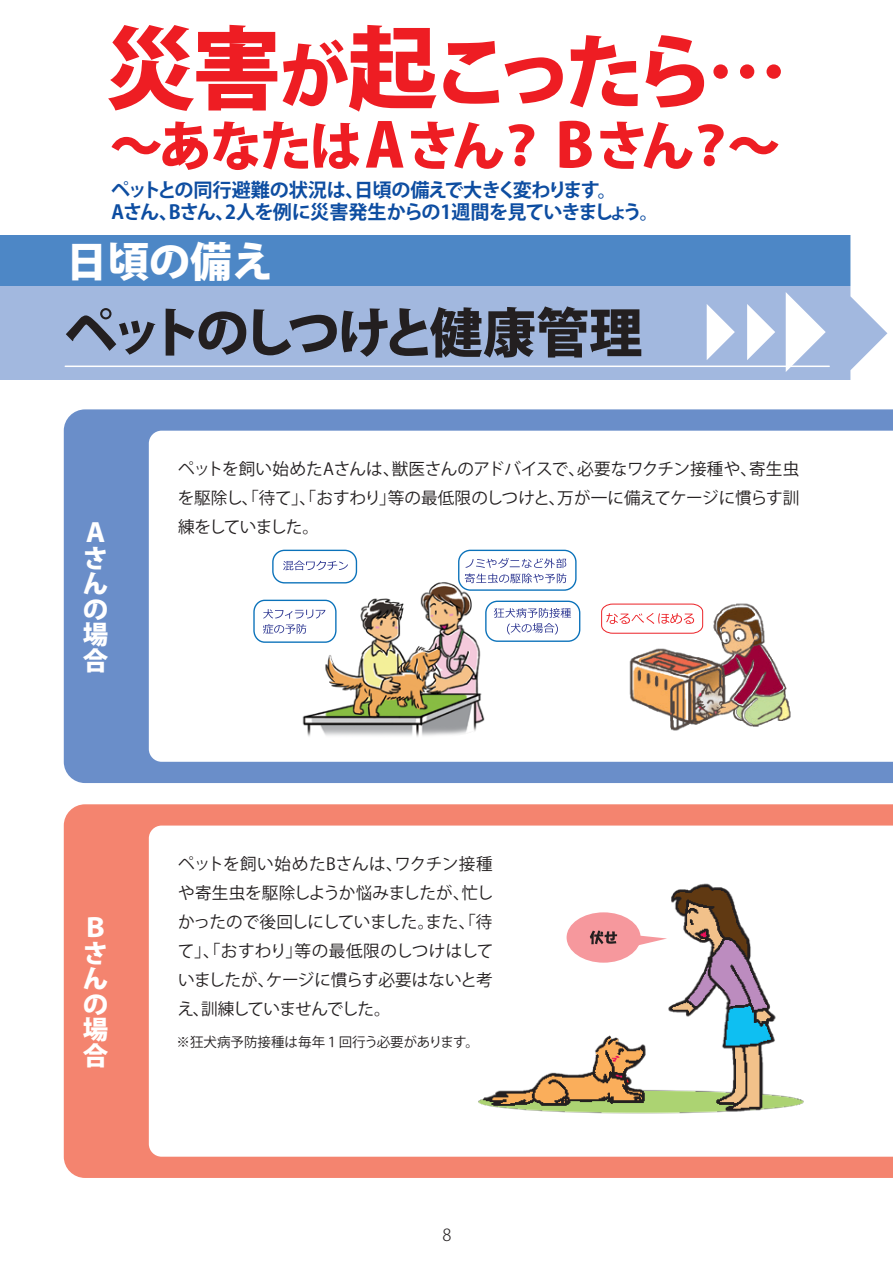
<style>
.page{position:relative;width:893px;height:1263px;background:#fff}
.page>*{position:absolute;margin:0;border:0;box-sizing:border-box;transform-origin:0 0}
.t1{font:800 79.8px "Koz Go Pro";color:#ee1d23}
.t2{font:800 53.1px "Koz Go Pro";letter-spacing:-.06em;color:#ee1d23}
.t3{font:800 53.1px "Koz Go Pro";letter-spacing:-.11em;color:#231f20}
.t4{font:800 41.4px "Koz Go Pro";color:#fff}
.t5{font:800 25.5px/25.5px "Koz Go Pro";color:#fff}
.t6{font:700 19.2px/22.4px "Koz Go Pro";letter-spacing:-.04em;color:#0d4da1}
.t7{font:16.65px/29.1px "Koz Go Pro";letter-spacing:-.03em;color:#231f20;text-align:justify}
.t8{font:300 16.5px "Koz Go Pro";color:#231f20}
.t9{font:13.5px "Koz Go Pro";color:#231f20}
.s1{font-size:89.85px}
.s2{font-size:71.1px}
.s3{font-size:60.3px}
</style>
<div class="page">
<div style="left:64px;top:409px;width:829px;height:374px;background:#6a8ec9"></div>
<div style="left:64px;top:804px;width:829px;height:374px;background:#f4846f"></div>
<svg style="left:149px;top:431px;width:744px;height:331px"></svg>
<svg style="left:149px;top:825px;width:744px;height:332px"></svg>
<div style="left:0;top:0;width:893px;height:380px;background:#a2b8df"></div>
<img style="left:299px;top:571px;width:187px;height:166px">
<svg style="left:283px;top:561px;width:65px;height:9px"></svg>
<svg style="left:465px;top:558px;width:101px;height:25px"></svg>
<svg style="left:263px;top:609px;width:62px;height:25px"></svg>
<svg style="left:494px;top:608px;width:77px;height:26px"></svg>
<div style="left:272px;top:550px;width:85px;height:33px;border:1px solid #0b72ba;border-radius:12px"></div>
<div style="left:253px;top:600px;width:84px;height:43px;border:1px solid #0b72ba;border-radius:11px"></div>
<div style="left:458px;top:550px;width:119px;height:41px;border:1px solid #0b72ba;border-radius:12px"></div>
<div style="left:485px;top:601px;width:95px;height:41px;border:1px solid #0b72ba;border-radius:12px"></div>
<img style="left:609px;top:598px;width:227px;height:138px">
<svg style="left:601px;top:603px;width:102px;height:31px"></svg>
<img style="left:467px;top:875px;width:349px;height:244px">
<hr style="left:65px;top:366px;width:764px;height:1px;background:#fff">
<div style="left:567px;top:912px;width:74px;height:51px;background:#f6989d;border-radius:50%"></div>
<svg style="left:590px;top:930px;width:27px;height:14px"></svg>
<svg style="left:638px;top:935px;width:29px;height:11px"></svg>
<svg style="left:707px;top:304px;width:28px;height:56px"></svg>
<svg style="left:747px;top:304px;width:28px;height:56px"></svg>
<svg style="left:786px;top:292px;width:40px;height:80px"></svg>
<div style="left:0;top:209px;width:852px;height:77px;background:#4d87c6"></div>
<div style="left:0;top:0;width:852px;height:235px;background:#fff"></div>
<svg style="left:850px;top:0;width:43px;height:380px;background:#f6f8fc"></svg>
<div style="left:882px;top:0;width:11px;height:26px;background:#fff"></div>
<h1 class="t1" style="left:106px;top:20px;width:683px"><span class="s1">災害</span><span class="s2">が</span><span class="s1">起</span>こったら…</h1>
<h2 class="t2" style="left:110px;top:112px;width:672px">～あなたは<span class="s3">A</span>さん？ <span class="s3">B</span>さん？～</h2>
<p class="t6" style="left:111px;top:180px;width:549px">ペットとの同行避難の状況は、日頃の備えで大きく変わります。<br>Aさん、Bさん、2人を例に災害発生からの1週間を見ていきましょう。</p>
<h3 class="t4" style="left:66px;top:235px;width:209px">日頃の備え</h3>
<h2 class="t3" style="left:64px;top:298px;width:579px">ペットのしつけと健康管理</h2>
<h3 class="t5" style="left:83px;top:522px;width:27px">Ａさんの場合</h3>
<p class="t7" style="left:178px;top:455px;width:623px">ペットを飼い始めたAさんは、獣医さんのアドバイスで、必要なワクチン接種や、寄生虫を駆除し、「待て」、「おすわり」等の最低限のしつけと、万が一に備えてケージに慣らす訓練をしていました。</p>
<h3 class="t5" style="left:83px;top:917px;width:27px">Ｂさんの場合</h3>
<p class="t7" style="left:177px;top:850px;width:318px">ペットを飼い始めたBさんは、ワクチン接種や寄生虫を駆除しようか悩みましたが、忙しかったので後回しにしていました。また、「待て」、「おすわり」等の最低限のしつけはしていましたが、ケージに慣らす必要はないと考え、訓練していませんでした。</p>
<p class="t9" style="left:177px;top:1033px;width:304px">※狂犬病予防接種は毎年１回行う必要があります。</p>
<p class="t8" style="left:442px;top:1224px;width:10px">8</p>
</div>
